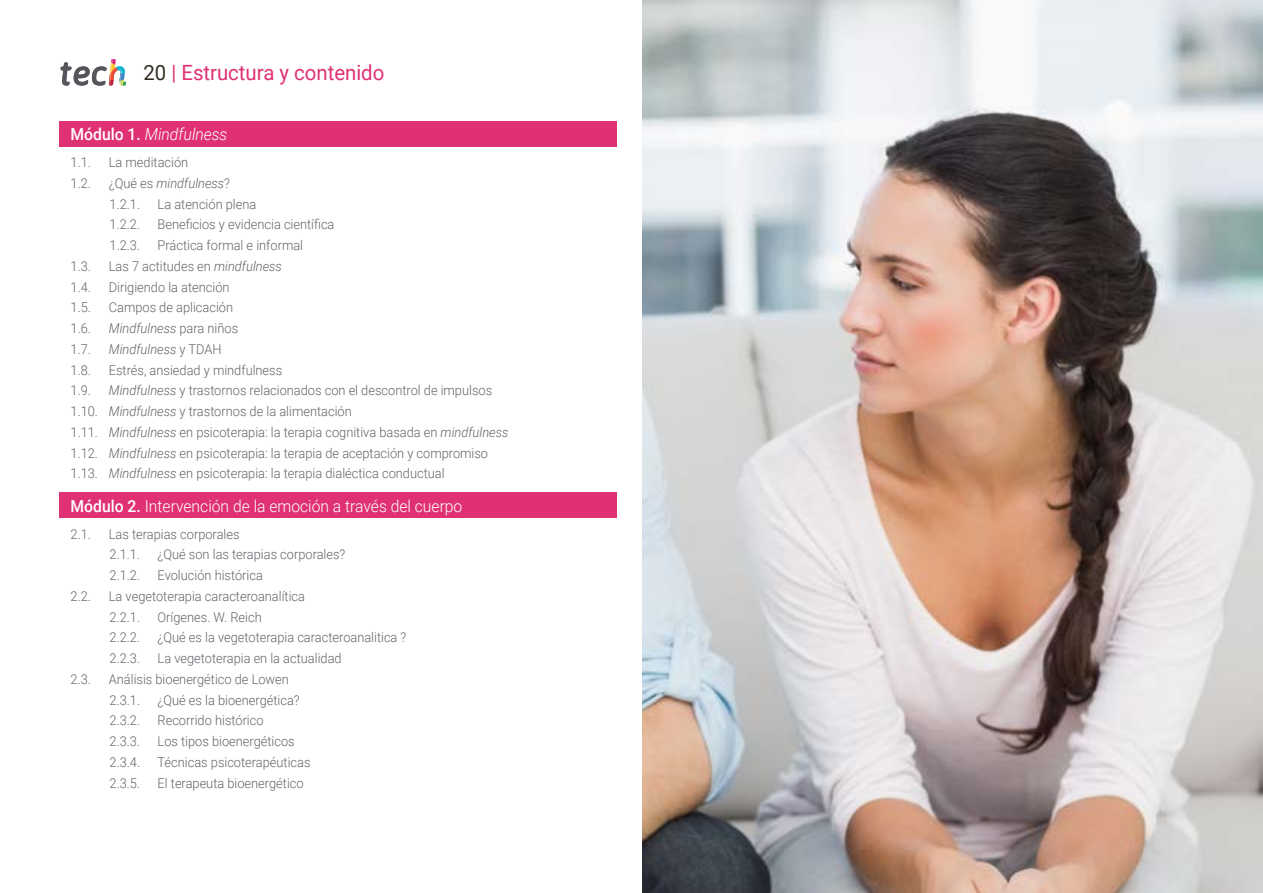
<style>
.page{position:relative;width:1263px;height:893px;background:#fff}
.page>*{position:absolute;margin:0;border:0;box-sizing:border-box;transform-origin:0 0}
.t1{font:21px "Roboto";color:#df3174}
.t2{font:300 16.5px "Roboto";color:#fff;scale:.95 1}
.t3{font:italic 300 16.5px "Roboto";color:#fff;scale:.95 1}
.t4{font:300 13.5px/20.7px "Roboto";color:#61646a;scale:.95 1}
.t5{font:italic 300 13.5px "Roboto";color:#61646a;scale:.95 1}
.s1{color:#312e20}
.s2{font-weight:500;font-style:normal}
.s3{font-style:italic}
.s4{font-style:normal}
.s5{font-weight:500}
</style>
<div class="page">
<div style="left:60px;top:121px;width:557px;height:25px;background:#df3174"></div>
<div style="left:60px;top:493px;width:557px;height:25px;background:#df3174"></div>
<img style="left:642px;top:0;width:621px;height:893px">
<svg style="left:61px;top:59px;width:65px;height:27px"></svg>
<h1 class="t1" style="left:144px;top:57px;width:242px"><span class="s1">20</span> | Estructura y contenido</h1>
<p class="t3" style="left:71px;top:123px;width:167px"><span class="s2">Módulo 1.</span> Mindfulness</p>
<p class="t4" style="left:71px;top:151px;width:23px">1.1.</p>
<p class="t4" style="left:109px;top:151px;width:85px">La meditación</p>
<p class="t4" style="left:71px;top:172px;width:23px">1.2.</p>
<p class="t4" style="left:109px;top:172px;width:129px">¿Qué es <span class="s3">mindfulness</span>?<br>1.2.1.</p>
<p class="t4" style="left:158px;top:193px;width:105px">La atención plena</p>
<p class="t4" style="left:110px;top:214px;width:34px">1.2.2.</p>
<p class="t4" style="left:158px;top:214px;width:188px">Beneficios y evidencia científica</p>
<p class="t4" style="left:110px;top:234px;width:34px">1.2.3.</p>
<p class="t4" style="left:158px;top:234px;width:155px">Práctica formal e informal</p>
<p class="t4" style="left:71px;top:255px;width:23px">1.3.</p>
<p class="t4" style="left:109px;top:255px;width:184px">Las 7 actitudes en <span class="s3">mindfulness</span></p>
<p class="t4" style="left:71px;top:276px;width:23px">1.4.</p>
<p class="t4" style="left:109px;top:276px;width:129px">Dirigiendo la atención</p>
<p class="t4" style="left:71px;top:297px;width:23px">1.5.</p>
<p class="t4" style="left:109px;top:297px;width:132px">Campos de aplicación</p>
<p class="t4" style="left:71px;top:317px;width:23px">1.6.</p>
<p class="t5" style="left:109px;top:319px;width:138px">Mindfulness <span class="s4">para niños</span></p>
<p class="t4" style="left:71px;top:338px;width:23px">1.7.</p>
<p class="t5" style="left:109px;top:340px;width:120px">Mindfulness <span class="s4">y TDAH</span></p>
<p class="t4" style="left:71px;top:359px;width:23px">1.8.</p>
<p class="t4" style="left:109px;top:359px;width:184px">Estrés, ansiedad y mindfulness</p>
<p class="t4" style="left:71px;top:380px;width:23px">1.9.</p>
<p class="t4" style="left:71px;top:380px;width:462px;text-indent:38px"><span class="s3">Mindfulness</span> y trastornos relacionados con el descontrol de impulsos 1.10. <span class="s3">Mindfulness</span> y trastornos de la alimentación<br>1.11. <span class="s3">Mindfulness</span> en psicoterapia: la terapia cognitiva basada en <span class="s3">mindfulness </span>1.12. <span class="s3">Mindfulness</span> en psicoterapia: la terapia de aceptación y compromiso 1.13. <span class="s3">Mindfulness</span> en psicoterapia: la terapia dialéctica conductual</p>
<p class="t2" style="left:71px;top:494px;width:414px"><span class="s5">Módulo 2.</span> Intervención de la emoción a través del cuerpo</p>
<p class="t4" style="left:71px;top:523px;width:23px">2.1.</p>
<p class="t4" style="left:109px;top:523px;width:139px">Las terapias corporales<br>2.1.1.</p>
<p class="t4" style="left:158px;top:544px;width:199px">¿Qué son las terapias corporales?</p>
<p class="t4" style="left:110px;top:564px;width:34px">2.1.2.</p>
<p class="t4" style="left:158px;top:564px;width:112px">Evolución histórica</p>
<p class="t4" style="left:71px;top:585px;width:23px">2.2.</p>
<p class="t4" style="left:109px;top:585px;width:208px">La vegetoterapia caracteroanalítica<br>2.2.1.</p>
<p class="t4" style="left:158px;top:606px;width:111px">Orígenes. W. Reich</p>
<p class="t4" style="left:110px;top:627px;width:34px">2.2.2.</p>
<p class="t4" style="left:158px;top:627px;width:263px">¿Qué es la vegetoterapia caracteroanalitica ?</p>
<p class="t4" style="left:110px;top:647px;width:34px">2.2.3.</p>
<p class="t4" style="left:158px;top:647px;width:195px">La vegetoterapia en la actualidad</p>
<p class="t4" style="left:71px;top:668px;width:23px">2.3.</p>
<p class="t4" style="left:109px;top:668px;width:191px">Análisis bioenergético de Lowen<br>2.3.1.</p>
<p class="t4" style="left:158px;top:689px;width:151px">¿Qué es la bioenergética?</p>
<p class="t4" style="left:110px;top:710px;width:34px">2.3.2.</p>
<p class="t4" style="left:158px;top:710px;width:113px">Recorrido histórico</p>
<p class="t4" style="left:110px;top:730px;width:34px">2.3.3.</p>
<p class="t4" style="left:158px;top:730px;width:146px">Los tipos bioenergéticos</p>
<p class="t4" style="left:110px;top:751px;width:34px">2.3.4.</p>
<p class="t4" style="left:158px;top:751px;width:163px">Técnicas psicoterapéuticas</p>
<p class="t4" style="left:110px;top:772px;width:34px">2.3.5.</p>
<p class="t4" style="left:158px;top:772px;width:155px">El terapeuta bioenergético</p>
</div>
